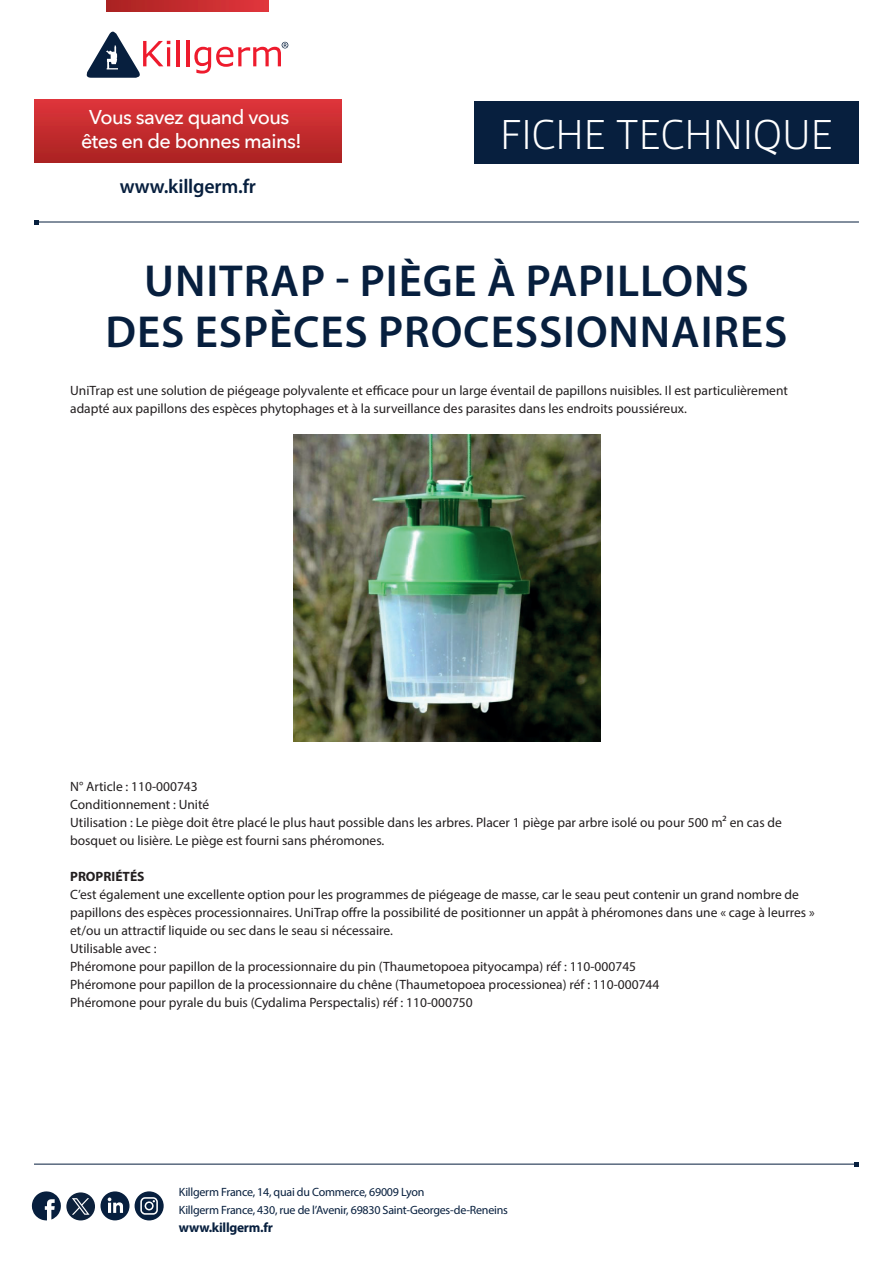
<style>
.page{position:relative;width:893px;height:1263px;background:#fff}
.page>*{position:absolute;margin:0;border:0;box-sizing:border-box;transform-origin:0 0}
.t1{font:600 45px/51.3px "Myriad Pro";letter-spacing:.02em;color:#071f3e;text-align:center}
.t2{font:300 45px "Gesta";color:#fff}
.t3{font:500 19.95px/24px "Avenir Next";letter-spacing:-.03em;color:#fff;text-align:center}
.t4{font:600 19.95px "Myriad Pro";letter-spacing:-.01em;color:#071f3e}
.t5{font:13.5px/18px "Myriad Pro";color:#231f20}
.t6{font:700 13.5px "Myriad Pro";letter-spacing:-.02em;color:#071f3e}
.t7{font:700 13.5px "Myriad Pro";color:#231f20}
.t8{font:12px/17.7px "Myriad Pro";letter-spacing:-.02em;color:#071f3e}
</style>
<div class="page">
<div style="left:474px;top:101px;width:385px;height:63px;background:#071f3e"></div>
<div style="left:34px;top:96px;width:307px;height:66px;background:linear-gradient(to bottom,#e1363c,#ab2322)"></div>
<div style="left:30px;top:0;width:316px;height:99px;background:#fff"></div>
<hr style="left:177px;top:40px;width:3px;height:26px;background:#ee1b2d">
<hr style="left:186px;top:40px;width:3px;height:26px;background:#ee1b2d">
<svg style="left:86px;top:31px;width:84px;height:47px"></svg>
<svg style="left:194px;top:42px;width:94px;height:32px"></svg>
<svg style="left:107px;top:0;width:161px;height:12px;background:#c42c2e"></svg>
<hr style="left:34px;top:1164px;width:823px;height:1px;background:#071f3e">
<svg style="left:854px;top:1162px;width:5px;height:4px"></svg>
<hr style="left:36px;top:222px;width:823px;height:1px;background:#071f3e">
<svg style="left:34px;top:220px;width:5px;height:4px"></svg>
<svg style="left:32px;top:1191px;width:132px;height:29px"></svg>
<img style="left:294px;top:435px;width:306px;height:306px">
<h2 class="t3" style="left:81px;top:104px;width:222px">Vous savez quand vous êtes en de bonnes mains!</h2>
<h2 class="t4" style="left:120px;top:173px;width:138px">www.killgerm.fr</h2>
<h1 class="t2" style="left:500px;top:109px;width:334px">FICHE TECHNIQUE</h1>
<h1 class="t1" style="left:105px;top:254px;width:684px">UNITRAP - PIÈGE À PAPILLONS<br>DES ESPÈCES PROCESSIONNAIRES</h1>
<p class="t5" style="left:70px;top:381px;width:719px">UniTrap est une solution de piégeage polyvalente et efficace pour un large éventail de papillons nuisibles. Il est particulièrement adapté aux papillons des espèces phytophages et à la surveillance des parasites dans les endroits poussiéreux.</p>
<p class="t5" style="left:70px;top:777px;width:713px">N° Article : 110-000743<br>Conditionnement : Unité<br>Utilisation : Le piège doit être placé le plus haut possible dans les arbres. Placer 1 piège par arbre isolé ou pour 500 m² en cas de bosquet ou lisière. Le piège est fourni sans phéromones.</p>
<p class="t7" style="left:70px;top:868px;width:76px">PROPRIÉTÉS</p>
<p class="t5" style="left:70px;top:885px;width:746px">C’est également une excellente option pour les programmes de piégeage de masse, car le seau peut contenir un grand nombre de papillons des espèces processionnaires. UniTrap offre la possibilité de positionner un appât à phéromones dans une « cage à leurres » et/ou un attractif liquide ou sec dans le seau si nécessaire.<br>Utilisable avec :<br>Phéromone pour papillon de la processionnaire du pin (Thaumetopoea pityocampa) réf : 110-000745<br>Phéromone pour papillon de la processionnaire du chêne (Thaumetopoea processionea) réf : 110-000744<br>Phéromone pour pyrale du buis (Cydalima Perspectalis) réf : 110-000750</p>
<p class="t8" style="left:179px;top:1183px;width:330px">Killgerm France, 14, quai du Commerce, 69009 Lyon<br>Killgerm France, 430, rue de l’Avenir, 69830 Saint-Georges-de-Reneins</p>
<p class="t6" style="left:179px;top:1218px;width:95px">www.killgerm.fr</p>
</div>
